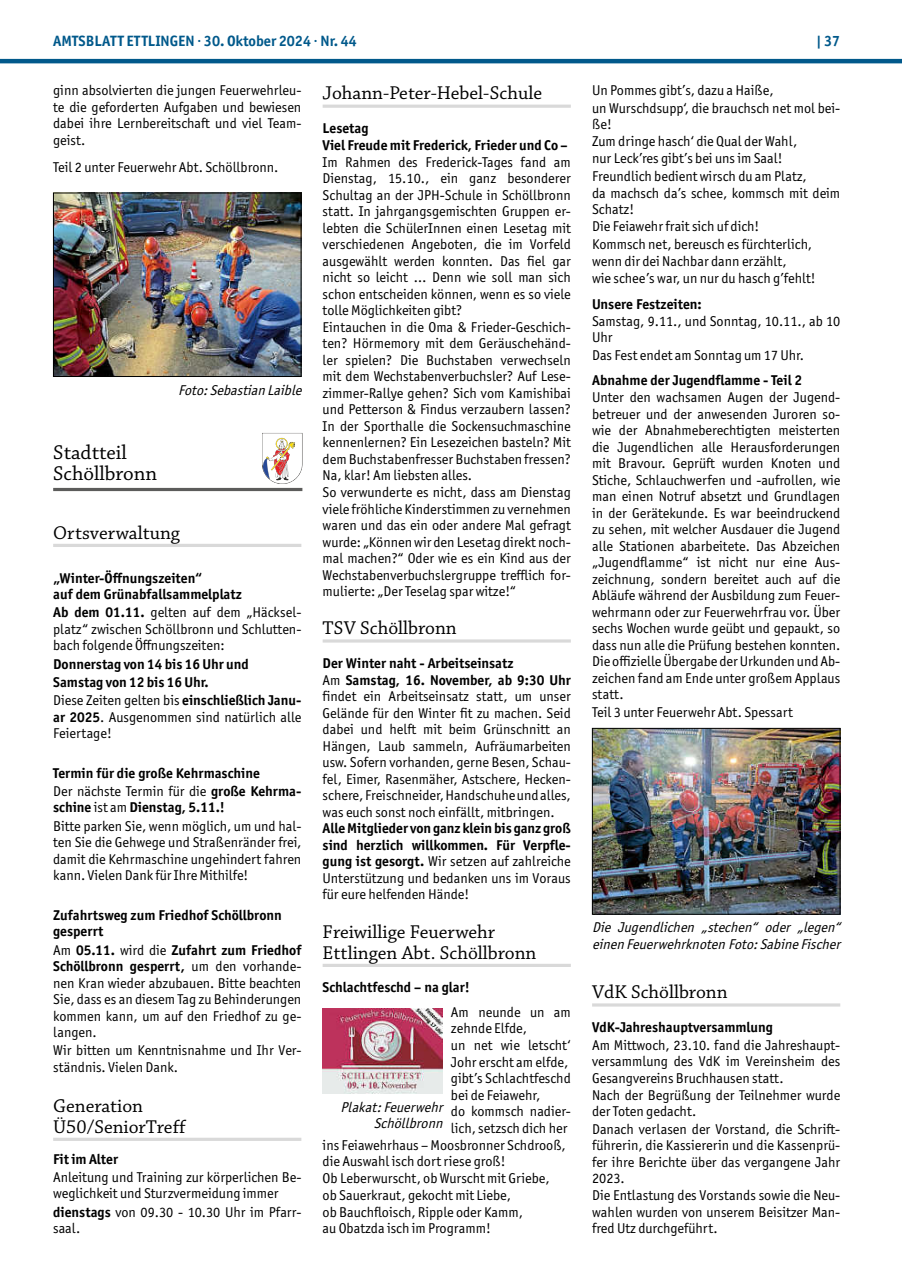
<style>
.page{position:relative;width:902px;height:1280px;background:#fff}
.page>*{position:absolute;margin:0;border:0;box-sizing:border-box;transform-origin:0 0}
.t1{font:21px/21px "Chaparral Pro";color:#000}
.t2{font:19.5px/21px "Chaparral Pro";color:#000}
.t3{font:700 15px "Officina Sans ITC Pro";color:#01598b}
.t4{font:14.25px/16.5px "Officina Sans ITC Pro";color:#000}
.t5{font:700 14.25px/16.5px "Officina Sans ITC Pro";color:#000}
.t6{font:italic 14.25px/16.5px "Officina Sans ITC Pro";color:#000;text-align:right}
.s1{font-weight:700}
.s2{font-weight:400}
</style>
<div class="page">
<hr style="left:0;top:59px;width:901px;height:4px;background:#01598b">
<hr style="left:53px;top:544px;width:248px;height:3px;background:#d9d9d9">
<hr style="left:53px;top:1138px;width:248px;height:3px;background:#d9d9d9">
<img style="left:55px;top:195px;width:244px;height:180px">
<div style="left:53px;top:193px;width:248px;height:184px;border:1px solid #000"></div>
<hr style="left:53px;top:488px;width:249px;height:3px;background:#5c5c5b">
<svg style="left:262px;top:433px;width:41px;height:51px"></svg>
<hr style="left:322px;top:105px;width:248px;height:3px;background:#d9d9d9">
<svg style="left:322px;top:639px;width:248px;height:4px"></svg>
<hr style="left:322px;top:964px;width:248px;height:3px;background:#d9d9d9">
<img style="left:322px;top:1008px;width:120px;height:86px">
<hr style="left:592px;top:1003px;width:248px;height:3px;background:#d9d9d9">
<img style="left:594px;top:730px;width:244px;height:182px">
<div style="left:592px;top:728px;width:248px;height:186px;border:1px solid #000"></div>
<p class="t3" style="left:53px;top:31px;width:305px">AMTSBLATT ETTLINGEN · 30. Oktober 2024 · Nr. 44</p>
<p class="t3" style="left:816px;top:31px;width:26px">| 37</p>
<p class="t4" style="left:53px;top:82px;width:250px;text-align:justify">ginn absolvierten die jungen Feuerwehrleu&shy;te die geforderten Aufgaben und bewiesen dabei ihre Lernbereitschaft und viel Team&shy;geist.</p>
<p class="t4" style="left:53px;top:159px;width:227px">Teil 2 unter Feuerwehr Abt. Schöllbronn.</p>
<p class="t4" style="left:592px;top:82px;width:250px;line-height:17.1px">Un Pommes gibt’s, dazu a Haiße,<br>un Wurschdsupp‘, die brauchsch net mol bei&shy;ße!<br>Zum dringe hasch‘ die Qual der Wahl,<br>nur Leck’res gibt’s bei uns im Saal!<br>Freundlich bedient wirsch du am Platz,<br>da machsch da’s schee, kommsch mit deim<br>Schatz!<br>Die Feiawehr frait sich uf dich!<br>Kommsch net, bereusch es fürchterlich, wenn dir dei Nachbar dann erzählt,<br>wie schee’s war, un nur du hasch g’fehlt!</p>
<p class="t5" style="left:592px;top:295px;width:111px">Unsere Festzeiten:</p>
<p class="t4" style="left:592px;top:313px;width:250px">Samstag, 9.11., und Sonntag, 10.11., ab 10<br>Uhr<br>Das Fest endet am Sonntag um 17 Uhr.</p>
<p class="t5" style="left:592px;top:372px;width:212px">Abnahme der Jugendflamme - Teil 2</p>
<p class="t4" style="left:592px;top:389px;width:250px">Unter den wachsamen Augen der Jugend&shy;betreuer und der anwesenden Juroren so&shy;wie der Abnahmeberechtigten meisterten die Jugendlichen alle Herausforderungen mit Bravour. Geprüft wurden Knoten und Stiche, Schlauchwerfen und -aufrollen, wie man einen Notruf absetzt und Grundlagen in der Gerätekunde. Es war beeindruckend zu sehen, mit welcher Ausdauer die Jugend alle Stationen abarbeitete. Das Abzeichen „Jugendflamme“ ist nicht nur eine Aus&shy;zeichnung, sondern bereitet auch auf die Abläufe während der Ausbildung zum Feuer&shy;wehrmann oder zur Feuerwehrfrau vor. Über sechs Wochen wurde geübt und gepaukt, so dass nun alle die Prüfung bestehen konnten.<br>Die offizielle Übergabe der Urkunden und Ab&shy;zeichen fand am Ende unter großem Applaus statt.<br>Teil 3 unter Feuerwehr Abt. Spessart</p>
<h2 class="t2" style="left:322px;top:84px;width:221px">Johann-Peter-Hebel-Schule</h2>
<p class="t5" style="left:322px;top:120px;width:246px">Lesetag<br>Viel Freude mit Frederick, Frieder und Co –</p>
<p class="t4" style="left:322px;top:153px;width:250px">Im Rahmen des Frederick-Tages fand am Dienstag, 15.10., ein ganz besonderer Schultag an der JPH-Schule in Schöllbronn statt. In jahrgangsgemischten Gruppen er&shy;lebten die SchülerInnen einen Lesetag mit verschiedenen Angeboten, die im Vorfeld ausgewählt werden konnten. Das fiel gar nicht so leicht … Denn wie soll man sich schon entscheiden können, wenn es so viele tolle Möglichkeiten gibt?<br>Eintauchen in die Oma &amp; Frieder-Geschich&shy;ten? Hörmemory mit dem Geräuschehänd&shy;ler spielen? Die Buchstaben verwechseln mit dem Wechstabenverbuchsler? Auf Lese&shy;zimmer-Rallye gehen? Sich vom Kamishibai und Petterson &amp; Findus verzaubern lassen?<br>In der Sporthalle die Sockensuchmaschine kennenlernen? Ein Lesezeichen basteln? Mit dem Buchstabenfresser Buchstaben fressen?<br>Na, klar! Am liebsten alles.<br>So verwunderte es nicht, dass am Dienstag viele fröhliche Kinderstimmen zu vernehmen waren und das ein oder andere Mal gefragt wurde: „Können wir den Lesetag direkt noch&shy;mal machen?“ Oder wie es ein Kind aus der Wechstabenverbuchslergruppe trefflich for&shy;mulierte: „Der Teselag spar witze!“</p>
<h2 class="t2" style="left:322px;top:618px;width:136px">TSV Schöllbronn</h2>
<p class="t4" style="left:322px;top:655px;width:250px"><span class="s1">Der Winter naht - Arbeitseinsatz<br></span>Am <span class="s1">Samstag, 16. November, ab 9:30 Uhr </span>findet ein Arbeitseinsatz statt, um unser Gelände für den Winter fit zu machen. Seid dabei und helft mit beim Grünschnitt an Hängen, Laub sammeln, Aufräumarbeiten usw. Sofern vorhanden, gerne Besen, Schau&shy;fel, Eimer, Rasenmäher, Astschere, Hecken&shy;schere, Freischneider, Handschuhe und alles, was euch sonst noch einfällt, mitbringen.</p>
<p class="t5" style="left:322px;top:820px;width:250px;text-align:justify">Alle Mitglieder von ganz klein bis ganz groß sind herzlich willkommen. Für Verpfle&shy;gung ist gesorgt. <span class="s2">Wir setzen auf zahlreiche Unterstützung und bedanken uns im Voraus für eure helfenden Hände!</span></p>
<h2 class="t2" style="left:322px;top:922px;width:215px">Freiwillige Feuerwehr<br>Ettlingen Abt. Schöllbronn</h2>
<p class="t5" style="left:322px;top:979px;width:149px">Schlachtfeschd – na glar!</p>
<p class="t6" style="left:178px;top:382px;width:129px">Foto:Sebastian Laible</p>
<h1 class="t1" style="left:53px;top:443px;width:105px">Stadtteil<br>Schöllbronn</h1>
<h2 class="t2" style="left:53px;top:523px;width:128px">Ortsverwaltung</h2>
<p class="t5" style="left:53px;top:569px;width:190px">„Winter-Öffnungszeiten“<br>auf dem Grünabfallsammelplatz</p>
<p class="t4" style="left:53px;top:604px;width:250px;text-align:justify"><span class="s1">Ab dem 01.11.</span> gelten auf dem „Häcksel&shy;platz“ zwischen Schöllbronn und Schlutten&shy;bach folgende Öffnungszeiten:</p>
<p class="t5" style="left:53px;top:654px;width:250px;line-height:18.3px">Donnerstag von 14 bis 16 Uhr und<br>Samstag von 12 bis 16 Uhr.<br><span class="s2">Diese Zeiten gelten bis</span> einschließlich Janu-</p>
<p class="t4" style="left:53px;top:708px;width:250px"><span class="s1">ar 2025</span>. Ausgenommen sind natürlich alle<br>Feiertage!</p>
<p class="t5" style="left:53px;top:763px;width:250px;line-height:18.3px">Termin für die große Kehrmaschine<br><span class="s2">Der nächste Termin für die</span> große Kehrma-</p>
<p class="t4" style="left:53px;top:798px;width:250px;line-height:18.3px"><span class="s1">schine</span> ist am <span class="s1">Dienstag, 5.11.!<br></span>Bitte parken Sie, wenn möglich, um und hal-</p>
<p class="t4" style="left:53px;top:834px;width:250px;text-align:justify">ten Sie die Gehwege und Straßenränder frei, damit die Kehrmaschine ungehindert fahren kann. Vielen Dank für Ihre Mithilfe!</p>
<p class="t5" style="left:53px;top:906px;width:230px">Zufahrtsweg zum Friedhof Schöllbronn gesperrt</p>
<p class="t4" style="left:53px;top:941px;width:250px;text-align:justify">Am <span class="s1">05.11.</span> wird die <span class="s1">Zufahrt zum Friedhof Schöllbronn gesperrt,</span> um den vorhande&shy;nen Kran wieder abzubauen. Bitte beachten Sie, dass es an diesem Tag zu Behinderungen kommen kann, um auf den Friedhof zu ge&shy;langen.</p>
<p class="t4" style="left:53px;top:1042px;width:250px">Wir bitten um Kenntnisnahme und Ihr Ver&shy;ständnis. Vielen Dank.</p>
<h2 class="t2" style="left:53px;top:1096px;width:134px">Generation<br>Ü50/SeniorTreff</h2>
<p class="t5" style="left:53px;top:1150px;width:66px">Fit im Alter</p>
<p class="t4" style="left:53px;top:1169px;width:250px">Anleitung und Training zur körperlichen Be&shy;weglichkeit und Sturzvermeidung immer</p>
<p class="t4" style="left:53px;top:1203px;width:250px"><span class="s1">dienstags</span> von 09.30 - 10.30 Uhr im Pfarr&shy;saal.</p>
<p class="t6" style="left:592px;top:919px;width:253px;text-align:left">Die Jugendlichen „stechen“ oder „legen“ einen Feuerwehrknoten Foto:SabineFischer</p>
<h2 class="t2" style="left:592px;top:982px;width:137px">VdK Schöllbronn</h2>
<p class="t5" style="left:592px;top:1019px;width:182px">VdK-Jahreshauptversammlung</p>
<p class="t4" style="left:592px;top:1036px;width:250px">Am Mittwoch, 23.10. fand die Jahreshaupt&shy;versammlung des VdK im Vereinsheim des Gesangvereins Bruchhausen statt.<br>Nach der Begrüßung der Teilnehmer wurde der Toten gedacht.<br>Danach verlasen der Vorstand, die Schrift&shy;führerin, die Kassiererin und die Kassenprü&shy;fer ihre Berichte über das vergangene Jahr 2023.<br>Die Entlastung des Vorstands sowie die Neu&shy;wahlen wurden von unserem Beisitzer Man&shy;fred Utz durchgeführt.</p>
<p class="t4" style="left:451px;top:1004px;width:121px">Am neunde un am</p>
<p class="t4" style="left:451px;top:1020px;width:77px">zehnde Elfde,</p>
<p class="t4" style="left:451px;top:1037px;width:121px">un net wie letscht‘</p>
<p class="t4" style="left:451px;top:1053px;width:119px">Johr erscht am elfde,</p>
<p class="t4" style="left:451px;top:1070px;width:121px">gibt’s Schlachtfeschd</p>
<p class="t4" style="left:451px;top:1087px;width:91px">bei de Feiawehr,</p>
<p class="t4" style="left:451px;top:1103px;width:121px">do kommsch nadier-</p>
<p class="t4" style="left:451px;top:1120px;width:118px">lich, setzsch dich her</p>
<p class="t4" style="left:322px;top:1136px;width:245px">ins Feiawehrhaus – Moosbronner Schdrooß,</p>
<p class="t4" style="left:322px;top:1153px;width:184px">die Auswahl isch dort riese groß!</p>
<p class="t4" style="left:322px;top:1170px;width:228px">Ob Leberwurscht, ob Wurscht mit Griebe,</p>
<p class="t4" style="left:322px;top:1187px;width:190px">ob Sauerkraut, gekocht mit Liebe,</p>
<p class="t4" style="left:322px;top:1203px;width:202px">ob Bauchfloisch, Ripple oder Kamm,</p>
<p class="t4" style="left:322px;top:1220px;width:170px">au Obatzda isch im Programm!</p>
<p class="t6" style="left:340px;top:1099px;width:107px">Plakat:Feuerwehr<br>Schöllbronn</p>
</div>
